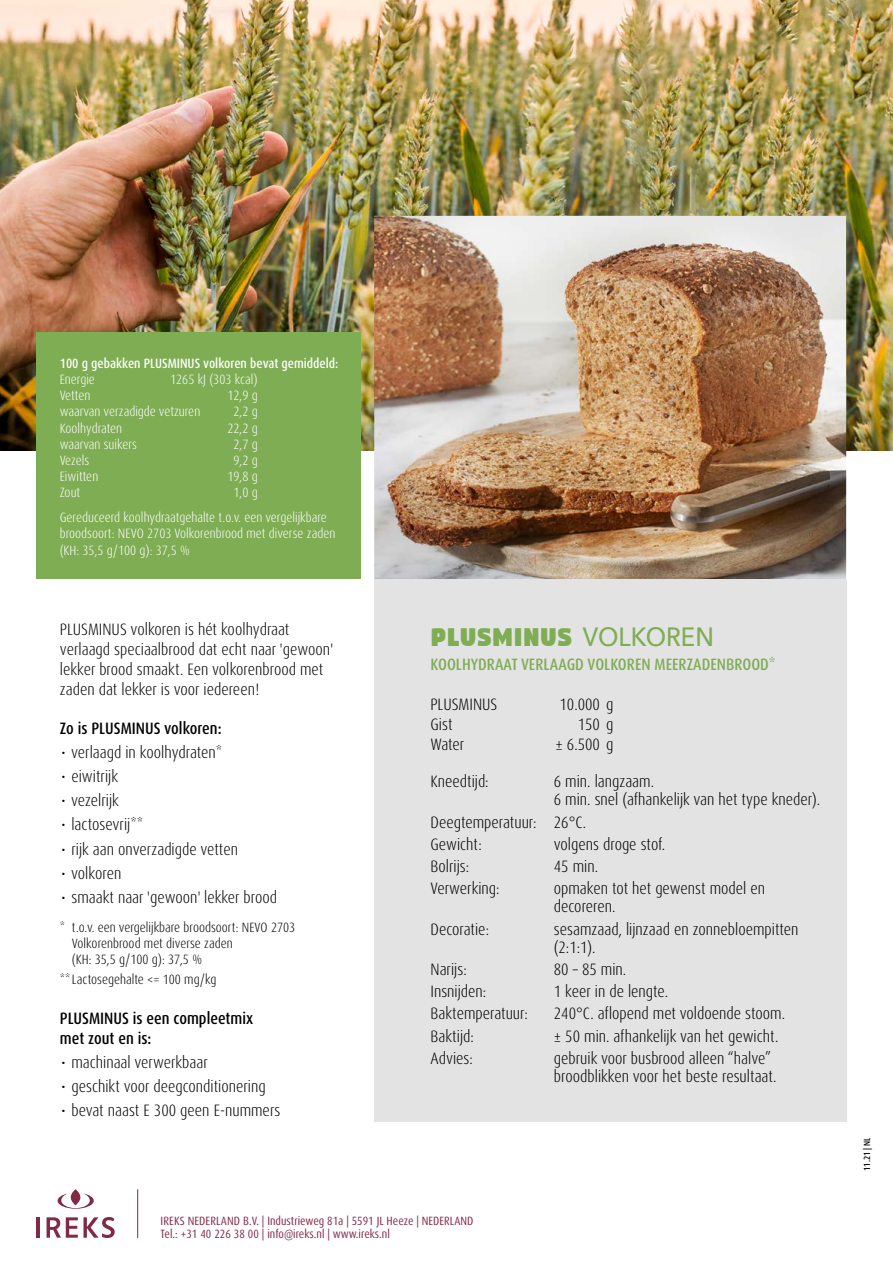
<style>
.page{position:relative;width:893px;height:1263px;background:#fff}
.page>*{position:absolute;margin:0;border:0;box-sizing:border-box;transform-origin:0 0}
.t1{font:30px "Digitalt";letter-spacing:.04em;color:#7ead54}
.t2{font:300 condensed 16.5px/24px "Dax Pro";color:#000}
.t3{font:500 condensed 16.5px/19.8px "Dax Pro";color:#000}
.t4{font:500 condensed 16.5px "Dax Pro";color:#7ead54}
.t5{font:300 condensed 13.5px/24.8px "Dax Pro";color:#fff}
.t6{font:300 condensed 13.5px/16.2px "Dax Pro";color:#000}
.t7{font:500 condensed 13.5px "Dax Pro";color:#fff}
.t8{font:condensed 12px/13.5px "Dax Pro";color:#822a44}
.t9{font:500 condensed 9px "Dax Pro";color:#000}
.s1{font-family:"Avenir Next";font-weight:500;font-size:26.4px}
</style>
<div class="page">
<img style="left:0;top:0;width:893px;height:451px">
<img style="left:374px;top:216px;width:472px;height:363px">
<div style="left:36px;top:332px;width:324px;height:246px;background:#7ead54"></div>
<div style="left:374px;top:579px;width:472px;height:543px;background:#e3e3e3"></div>
<hr style="left:137px;top:1189px;width:1px;height:49px;background:#822a44">
<hr style="left:37px;top:1217px;width:3px;height:21px;background:#822a44">
<svg style="left:47px;top:1217px;width:68px;height:21px"></svg>
<svg style="left:58px;top:1189px;width:36px;height:20px"></svg>
<p class="t7" style="left:60px;top:354px;width:280px">100 g gebakken PLUSMINUS volkoren bevat gemiddeld:</p>
<p class="t5" style="left:60px;top:367px;width:37px">Energie</p>
<p class="t5" style="left:170px;top:367px;width:89px">1265 kJ (303 kcal)</p>
<p class="t5" style="left:60px;top:383px;width:32px">Vetten</p>
<p class="t5" style="left:227px;top:383px;width:32px">12,9 g</p>
<p class="t5" style="left:60px;top:399px;width:142px">waarvan verzadigde vetzuren</p>
<p class="t5" style="left:234px;top:399px;width:26px">2,2 g</p>
<p class="t5" style="left:60px;top:416px;width:64px">Koolhydraten</p>
<p class="t5" style="left:227px;top:416px;width:32px">22,2 g</p>
<p class="t5" style="left:60px;top:432px;width:79px">waarvan suikers</p>
<p class="t5" style="left:234px;top:432px;width:26px">2,7 g</p>
<p class="t5" style="left:60px;top:448px;width:31px">Vezels</p>
<p class="t5" style="left:234px;top:448px;width:26px">9,2 g</p>
<p class="t5" style="left:60px;top:464px;width:40px">Eiwitten</p>
<p class="t5" style="left:227px;top:464px;width:32px">19,8 g</p>
<p class="t5" style="left:60px;top:480px;width:22px">Zout</p>
<p class="t5" style="left:60px;top:480px;width:269px;text-indent:174px">1,0 g<br>Gereduceerd koolhydraatgehalte t.o.v. een vergelijkbare</p>
<p class="t5" style="left:60px;top:526px;width:277px;line-height:16.2px">broodsoort: NEVO 2703 Volkorenbrood met diverse zaden (KH: 35,5 g/100 g): 37,5 %</p>
<p class="t2" style="left:60px;top:620px;width:275px;line-height:19.8px">PLUSMINUS volkoren is hét koolhydraat verlaagd speciaalbrood dat echt naar 'gewoon' lekker brood smaakt. Een volkorenbrood met zaden dat lekker is voor iedereen!</p>
<p class="t3" style="left:60px;top:719px;width:163px">Zo is PLUSMINUS volkoren:</p>
<p class="t2" style="left:60px;top:741px;width:219px">∙ verlaagd in koolhydraten*<br>∙ eiwitrijk<br>∙ vezelrijk<br>∙ lactosevrij**<br>∙ rijk aan onverzadigde vetten<br>∙ volkoren<br>∙ smaakt naar 'gewoon' lekker brood</p>
<p class="t6" style="left:72px;top:919px;width:225px;text-indent:-12px">* t.o.v. een vergelijkbare broodsoort: NEVO 2703<br>Volkorenbrood met diverse zaden<br>(KH: 35,5 g/100 g): 37,5 %</p>
<p class="t6" style="left:60px;top:972px;width:158px">**Lactosegehalte &lt;= 100 mg/kg</p>
<p class="t3" style="left:60px;top:1008px;width:195px">PLUSMINUS is een compleetmix met zout en is:</p>
<p class="t2" style="left:60px;top:1050px;width:222px">∙ machinaal verwerkbaar<br>∙ geschikt voor deegconditionering<br>∙ bevat naast E 300 geen E-nummers</p>
<h1 class="t1" style="left:430px;top:623px;width:285px">PLUSMINUS <span class="s1">VOLKOREN</span></h1>
<p class="t4" style="left:430px;top:654px;width:347px">KOOLHYDRAAT VERLAAGD VOLKOREN MEERZADENBROOD*</p>
<p class="t2" style="left:430px;top:692px;width:68px">PLUSMINUS</p>
<p class="t2" style="left:559px;top:692px;width:55px">10.000 g</p>
<p class="t2" style="left:430px;top:712px;width:24px">Gist</p>
<p class="t2" style="left:578px;top:712px;width:37px">150 g</p>
<p class="t2" style="left:430px;top:732px;width:35px">Water</p>
<p class="t2" style="left:555px;top:732px;width:59px">± 6.500 g</p>
<p class="t2" style="left:430px;top:770px;width:60px">Kneedtijd:</p>
<p class="t2" style="left:554px;top:773px;width:268px;line-height:18px">6 min. langzaam.<br>6 min. snel (afhankelijk van het type kneder).</p>
<p class="t2" style="left:430px;top:811px;width:157px;line-height:22.2px">Deegtemperatuur: 26°C.<br>Gewicht:</p>
<p class="t2" style="left:554px;top:832px;width:113px">volgens droge stof.</p>
<p class="t2" style="left:430px;top:854px;width:40px">Bolrijs:</p>
<p class="t2" style="left:554px;top:854px;width:46px">45 min.</p>
<p class="t2" style="left:430px;top:877px;width:71px">Verwerking:</p>
<p class="t2" style="left:554px;top:880px;width:213px;line-height:18px">opmaken tot het gewenst model en decoreren.</p>
<p class="t2" style="left:430px;top:917px;width:60px">Decoratie:</p>
<p class="t2" style="left:554px;top:920px;width:246px;line-height:18px">sesamzaad, lijnzaad en zonnebloempitten (2:1:1).</p>
<p class="t2" style="left:430px;top:957px;width:38px">Narijs:</p>
<p class="t2" style="left:554px;top:957px;width:74px">80 – 85 min.</p>
<p class="t2" style="left:430px;top:979px;width:57px">Insnijden:</p>
<p class="t2" style="left:554px;top:979px;width:116px">1 keer in de lengte.</p>
<p class="t2" style="left:430px;top:1002px;width:99px">Baktemperatuur:</p>
<p class="t2" style="left:554px;top:1002px;width:233px">240°C. aflopend met voldoende stoom.</p>
<p class="t2" style="left:430px;top:1024px;width:45px">Baktijd:</p>
<p class="t2" style="left:554px;top:1024px;width:226px">± 50 min. afhankelijk van het gewicht.</p>
<p class="t2" style="left:430px;top:1046px;width:44px">Advies:</p>
<p class="t2" style="left:554px;top:1049px;width:224px;line-height:18px">gebruik voor busbrood alleen “halve” broodblikken voor het beste resultaat.</p>
<p class="t8" style="left:161px;top:1214px;width:314px">IREKS NEDERLAND B.V. | Industrieweg 81a | 5591 JL Heeze | NEDERLAND<br>Tel.: +31 40 226 38 00 | info@ireks.nl | www.ireks.nl</p>
<p class="t9" style="left:861px;top:1171px;width:35px;rotate:-90deg">11.21 | NL</p>
</div>
